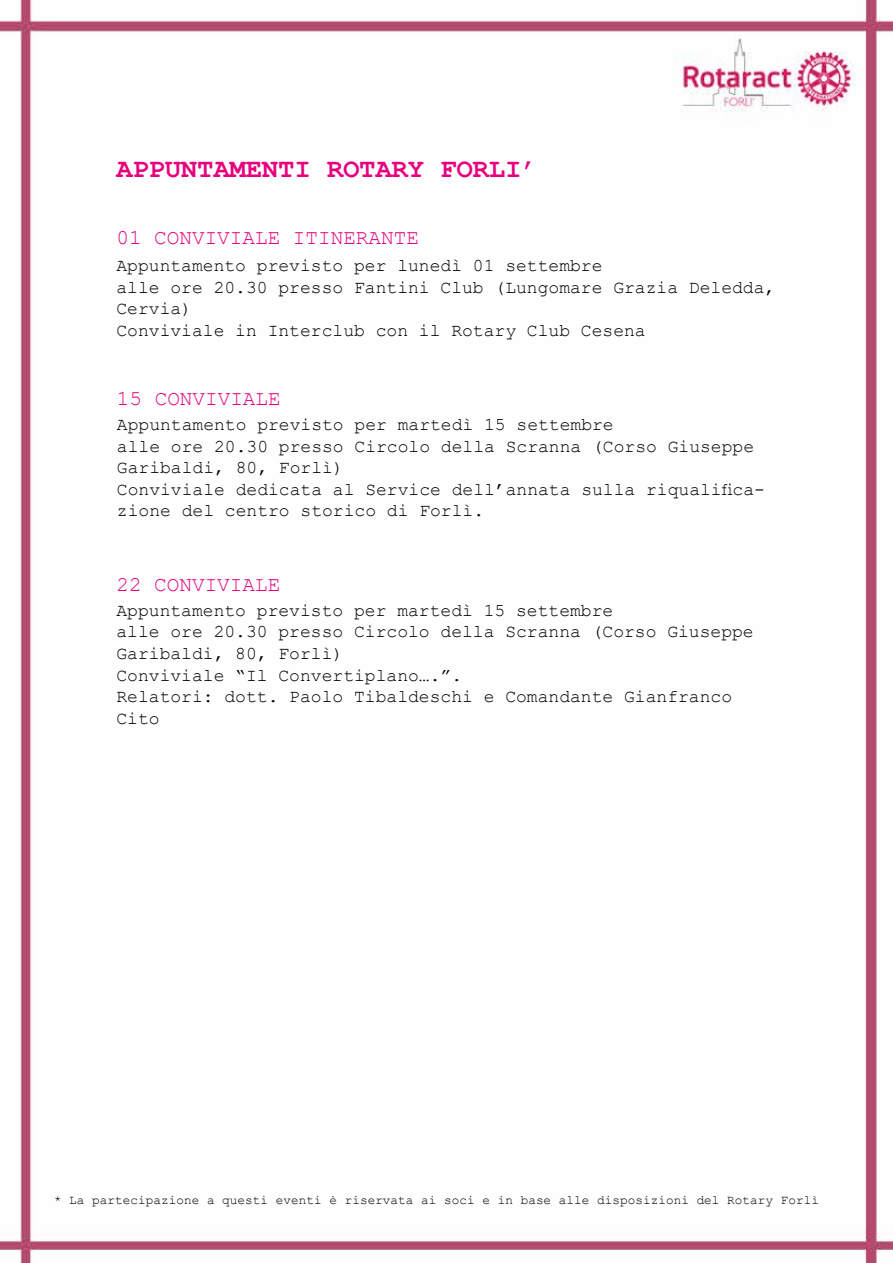
<style>
.page{position:relative;width:893px;height:1263px;background:#fff}
.page>*{position:absolute;margin:0;border:0;box-sizing:border-box;transform-origin:0 0}
.t1{font:700 27px "Courier New";color:#e6007d}
.t2{font:21px "Courier New";color:#e6007d}
.t3{font:18px/21.6px "Courier New";color:#000}
.t4{font:12.75px "Courier New";color:#000}
</style>
<div class="page">
<img style="left:0;top:0;width:893px;height:1263px">
<h1 class="t1" style="left:117px;top:151px;width:424px">APPUNTAMENTI ROTARY FORLI’</h1>
<p class="t2" style="left:117px;top:224px;width:304px">01 CONVIVIALE ITINERANTE</p>
<p class="t3" style="left:117px;top:254px;width:660px">Appuntamento previsto per lunedì 01 settembre<br>alle ore 20.30 presso Fantini Club (Lungomare Grazia Deledda, Cervia)<br>Conviviale in Interclub con il Rotary Club Cesena</p>
<p class="t2" style="left:117px;top:385px;width:165px">15 CONVIVIALE</p>
<p class="t3" style="left:117px;top:413px;width:650px">Appuntamento previsto per martedì 15 settembre<br>alle ore 20.30 presso Circolo della Scranna (Corso Giuseppe Garibaldi, 80, Forlì)<br>Conviviale dedicata al Service dell’annata sulla riqualifica&shy;zione del centro storico di Forlì.</p>
<p class="t2" style="left:117px;top:572px;width:165px">22 CONVIVIALE</p>
<p class="t3" style="left:117px;top:599px;width:639px">Appuntamento previsto per martedì 15 settembre<br>alle ore 20.30 presso Circolo della Scranna (Corso Giuseppe Garibaldi, 80, Forlì)<br>Conviviale “Il Convertiplano….”.<br>Relatori: dott. Paolo Tibaldeschi e Comandante Gianfranco Cito</p>
<p class="t4" style="left:54px;top:1192px;width:767px">* La partecipazione a questi eventi è riservata ai soci e in base alle disposizioni del Rotary Forlì</p>
</div>
